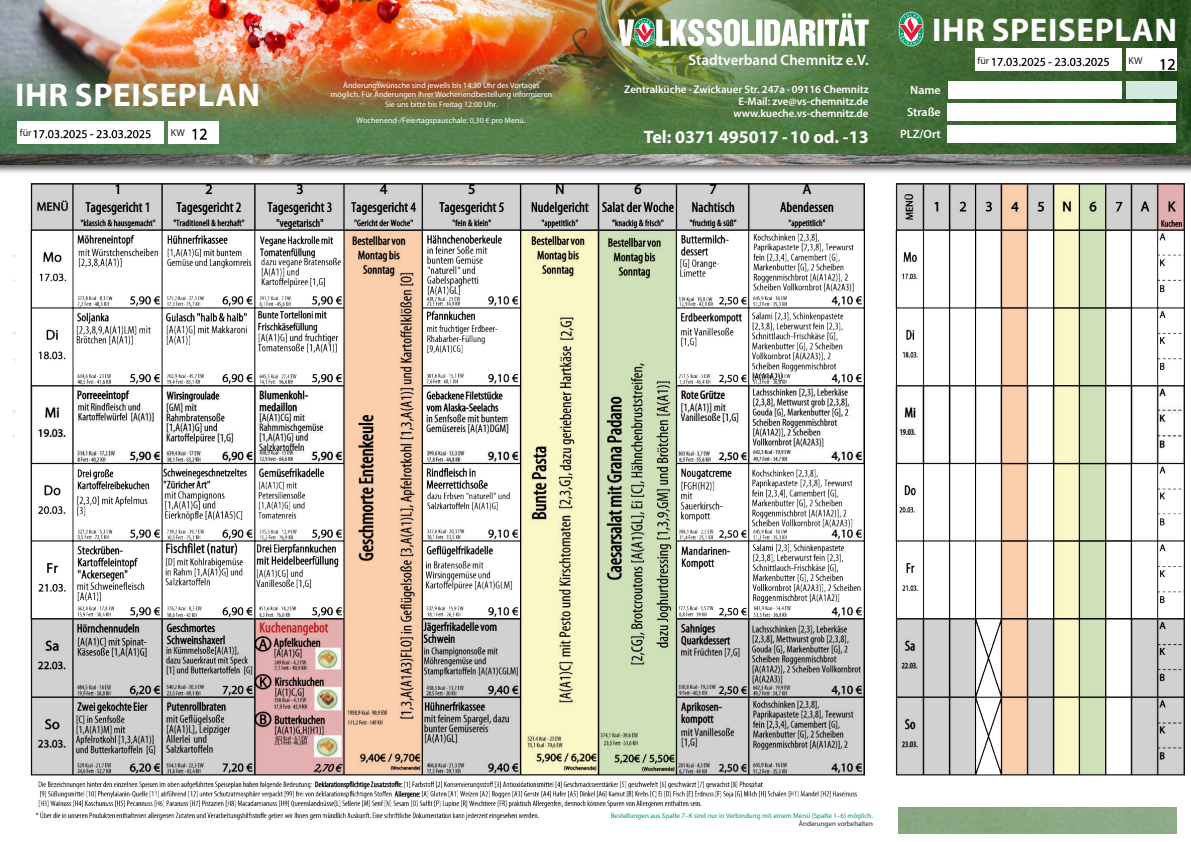
<style>
.page{position:relative;width:1191px;height:842px;background:#fff}
.page>*{position:absolute;margin:0;border:0;box-sizing:border-box;transform-origin:0 0}
.t1{font:700 32.9px "Myriad Pro";letter-spacing:.02em;color:#fff}
.t2{font:700 18px "Myriad Pro";color:#fff}
.t3{font:600 15px "Myriad Pro";color:#fff}
.t4{font:600 12px/22.3px "Myriad Pro";color:#fff;text-align:right}
.t5{font:600 11px/12px "Myriad Pro";letter-spacing:-.005em;color:#fff;text-align:right}
.t6{font:10px "Myriad Pro";color:#231f20}
.t7{font:8px/9.6px "Myriad Pro";color:#fff;text-align:center}
.t8{font:7px "Myriad Pro";color:#009864}
.t9{font:7px "Myriad Pro";color:#231f20}
</style>
<div class="page">
<img style="left:0;top:0;width:1191px;height:834px">
<h1 class="t1" style="left:15px;top:76px;width:246px">IHR SPEISEPLAN</h1>
<p class="t6" style="left:20px;top:128px;width:13px">für</p>
<p class="t6" style="left:171px;top:128px;width:16px">KW</p>
<p class="t7" style="left:331px;top:80px;width:223px">Änderungswünsche sind jeweils bis 14:30 Uhr des Vortages möglich. Für Änderungen Ihrer Wochenendbestellung informieren<br>Sie uns bitte bis Freitag 12:00 Uhr.</p>
<p class="t7" style="left:356px;top:116px;width:171px">Wochenend-/Feiertagspauschale: 0,30 € pro Menü.</p>
<h3 class="t3" style="left:688px;top:54px;width:182px">Stadtverband Chemnitz e.V.</h3>
<h3 class="t5" style="left:624px;top:83px;width:246px">Zentralküche · Zwickauer Str. 247a · 09116 Chemnitz<br>E-Mail: zve@vs-chemnitz.de www.kueche.vs-chemnitz.de</h3>
<h2 class="t2" style="left:644px;top:126px;width:226px">Tel: 0371 495017 -10 od. -13</h2>
<h1 class="t1" style="left:932px;top:11px;width:246px">IHR SPEISEPLAN</h1>
<p class="t6" style="left:977px;top:55px;width:13px">für</p>
<p class="t6" style="left:1128px;top:55px;width:16px">KW</p>
<h3 class="t4" style="left:900px;top:79px;width:42px">Name<br>Straße<br>PLZ/Ort</h3>
<p class="t8" style="left:611px;top:812px;width:264px">Bestellungen aus Spalte 7–K sind nur in Verbindung mit einem Menü (Spalte 1–6) möglich.</p>
<p class="t9" style="left:799px;top:820px;width:75px">Änderungen vorbehalten</p>
</div>
